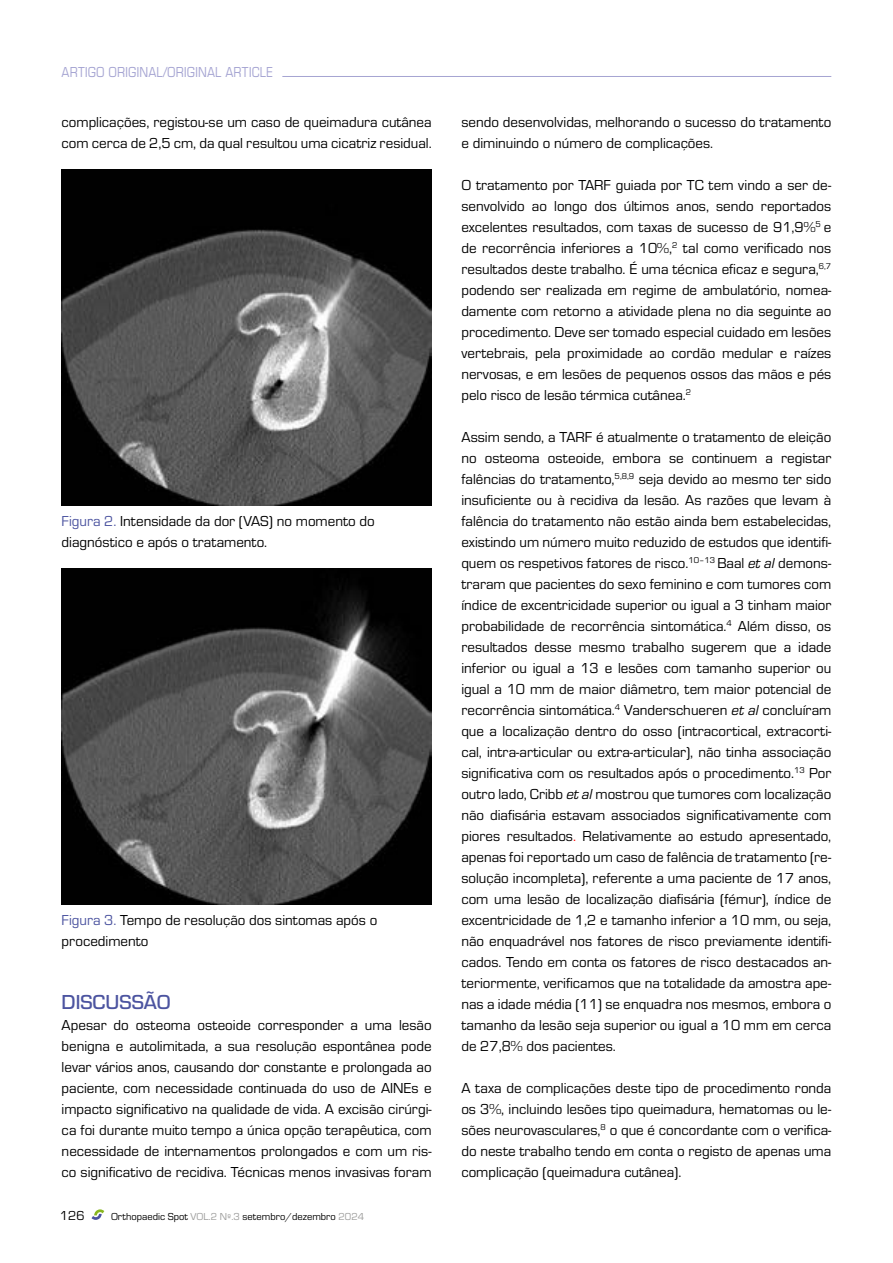
<style>
.page{position:relative;width:893px;height:1263px;background:#fff}
.page>*{position:absolute;margin:0;border:0;box-sizing:border-box;transform-origin:0 0}
.t1{font:500 21px "Eurostile";color:#4c54a0}
.t2{font:15px/21px "Eurostile";color:#000}
.t3{font:15px "Eurostile Con";color:#a5a4d2}
.t4{font:13.5px "Eurostile";color:#000}
.t5{font:10.5px "Eurostile";color:#000}
.s1{color:#4c54a0}
.s2{color:#9d9d9c}
.s3{font-style:italic}
.s4{color:#f00}
</style>
<div class="page">
<hr style="left:282px;top:76px;width:549px;height:1px;background:#a5a4d2">
<svg style="left:92px;top:1209px;width:12px;height:11px"></svg>
<img style="left:62px;top:170px;width:369px;height:335px">
<img style="left:62px;top:568px;width:369px;height:336px">
<p class="t3" style="left:62px;top:62px;width:213px">ARTIGO ORIGINAL/ORIGINAL ARTICLE</p>
<p class="t2" style="left:62px;top:111px;width:371px">complicações, registou‑se um caso de queimadura cutânea com cerca de 2,5 cm, da qual resultou uma cicatriz residual.</p>
<p class="t2" style="left:62px;top:510px;width:315px"><span class="s1">Figura 2.</span> Intensidade da dor (VAS) no momento do diagnóstico e após o tratamento.</p>
<p class="t2" style="left:62px;top:909px;width:317px"><span class="s1">Figura 3.</span> Tempo de resolução dos sintomas após o procedimento</p>
<h1 class="t1" style="left:62px;top:988px;width:111px">DISCUSSÃO</h1>
<p class="t2" style="left:62px;top:1014px;width:371px;text-align:justify">Apesar do osteoma osteoide corresponder a uma lesão benigna e autolimitada, a sua resolução espontânea pode levar vários anos, causando dor constante e prolongada ao paciente, com necessidade continuada do uso de AINEs e impacto significativo na qualidade de vida. A excisão cirúrgi‑ ca foi durante muito tempo a única opção terapêutica, com necessidade de internamentos prolongados e com um ris‑ co significativo de recidiva. Técnicas menos invasivas foram</p>
<p class="t4" style="left:60px;top:1206px;width:26px">126</p>
<p class="t5" style="left:111px;top:1209px;width:255px">Orthopaedic Spot <span class="s2">VOL.2 Nº.3</span> setembro/dezembro <span class="s2">2024</span></p>
<p class="t2" style="left:461px;top:111px;width:371px">sendo desenvolvidas, melhorando o sucesso do tratamento e diminuindo o número de complicações.</p>
<p class="t2" style="left:461px;top:174px;width:371px;text-align:justify">O tratamento por TARF guiada por TC tem vindo a ser de‑ senvolvido ao longo dos últimos anos, sendo reportados excelentes resultados, com taxas de sucesso de 91,9%<sup>5</sup> e de recorrência inferiores a 10%,<sup>2</sup> tal como verificado nos resultados deste trabalho. É uma técnica eficaz e segura,<sup>6,7 </sup>podendo ser realizada em regime de ambulatório, nomea‑ damente com retorno a atividade plena no dia seguinte ao procedimento. Deve ser tomado especial cuidado em lesões vertebrais, pela proximidade ao cordão medular e raízes nervosas, e em lesões de pequenos ossos das mãos e pés pelo risco de lesão térmica cutânea.<sup>2</sup></p>
<p class="t2" style="left:461px;top:426px;width:371px;text-align:justify">Assim sendo, a TARF é atualmente o tratamento de eleição no osteoma osteoide, embora se continuem a registar falências do tratamento,<sup>5,8,9</sup> seja devido ao mesmo ter sido insuficiente ou à recidiva da lesão. As razões que levam à falência do tratamento não estão ainda bem estabelecidas, existindo um número muito reduzido de estudos que identifi‑ quem os respetivos fatores de risco.<sup>10–13</sup> Baal <span class="s3">et al</span> demons‑ traram que pacientes do sexo feminino e com tumores com índice de excentricidade superior ou igual a 3 tinham maior probabilidade de recorrência sintomática.<sup>4</sup> Além disso, os resultados desse mesmo trabalho sugerem que a idade inferior ou igual a 13 e lesões com tamanho superior ou igual a 10 mm de maior diâmetro, tem maior potencial de recorrência sintomática.<sup>4</sup> Vanderschueren <span class="s3">et al</span> concluíram que a localização dentro do osso (intracortical, extracorti‑ cal, intra‑articular ou extra‑articular), não tinha associação significativa com os resultados após o procedimento.<sup>13</sup> Por outro lado, Cribb <span class="s3">et al</span> mostrou que tumores com localização não diafisária estavam associados significativamente com piores resultados<span class="s4">.</span> Relativamente ao estudo apresentado, apenas foi reportado um caso de falência de tratamento (re‑ solução incompleta), referente a uma paciente de 17 anos, com uma lesão de localização diafisária (fémur), índice de excentricidade de 1,2 e tamanho inferior a 10 mm, ou seja, não enquadrável nos fatores de risco previamente identifi‑ cados. Tendo em conta os fatores de risco destacados an‑ teriormente, verificamos que na totalidade da amostra ape‑ nas a idade média (11) se enquadra nos mesmos, embora o tamanho da lesão seja superior ou igual a 10 mm em cerca de 27,8% dos pacientes.</p>
<p class="t2" style="left:461px;top:1077px;width:371px;text-align:justify">A taxa de complicações deste tipo de procedimento ronda os 3%, incluindo lesões tipo queimadura, hematomas ou le‑ sões neurovasculares,<sup>8</sup> o que é concordante com o verifica‑ do neste trabalho tendo em conta o registo de apenas uma complicação (queimadura cutânea).</p>
</div>
